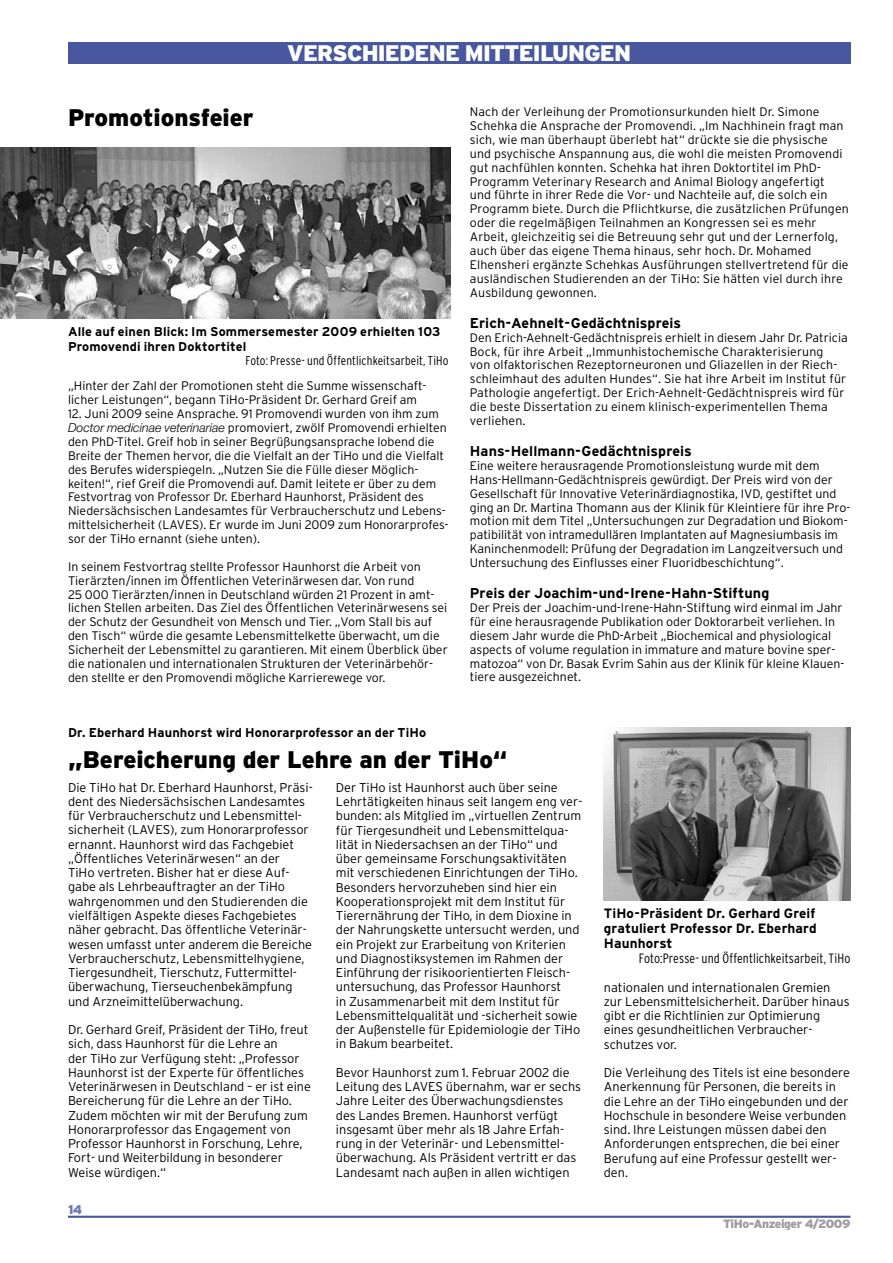
<style>
.page{position:relative;width:893px;height:1263px;background:#fff}
.page>*{position:absolute;margin:0;border:0;box-sizing:border-box;transform-origin:0 0}
.t1{font:900 24px "Interstate";color:#000}
.t2{font:900 22.5px "Interstate";letter-spacing:-.035em;color:#fff}
.t3{font:700 14.25px "Interstate";letter-spacing:.005em;color:#000}
.t4{font:700 13.5px/15px "Interstate";letter-spacing:.005em;color:#000;text-align:justify}
.t5{font:300 condensed 13.5px "Interstate";letter-spacing:.01em;color:#000}
.t6{font:300 12.75px/14.2px "Interstate";color:#000}
.t7{font:700 12.75px/14.4px "Interstate";letter-spacing:.01em;color:#000}
.t8{font:300 condensed 12.75px "Interstate";letter-spacing:.01em;color:#000}
.t9{font:900 12.75px "Interstate";color:#6d79b2}
.t10{font:300 12.3px/13.8px "Interstate";color:#000}
.t11{font:900 12px "Interstate";letter-spacing:-.035em;color:#9c9d9f}
.s1{font-family:"Helvetica Neue";font-style:italic}
</style>
<div class="page">
<hr style="left:68px;top:1216px;width:782px;height:2px;background:#49579f">
<img style="left:604px;top:727px;width:246px;height:174px">
<img style="left:0;top:147px;width:451px;height:172px">
<div style="left:68px;top:43px;width:782px;height:21px;background:#49579f"></div>
<h2 class="t2" style="left:287px;top:40px;width:345px">VERSCHIEDENE MITTEILUNGEN</h2>
<h1 class="t1" style="left:68px;top:103px;width:187px">Promotionsfeier</h1>
<p class="t7" style="left:68px;top:324px;width:374px">Alle auf einen Blick: Im Sommersemester 2009 erhielten 103<br>Promovendi ihren Doktortitel</p>
<p class="t8" style="left:245px;top:353px;width:205px">Foto: Presse- und Öffentlichkeitsarbeit, TiHo</p>
<p class="t10" style="left:68px;top:379px;width:360px">„Hinter der Zahl der Promotionen steht die Summe wissenschaft&shy;licher Leistungen“, begann TiHo-Präsident Dr. Gerhard Greif am</p>
<p class="t10" style="left:68px;top:407px;width:382px">12. Juni 2009 seine Ansprache. 91 Promovendi wurden von ihm zum <span class="s1">Doctor medicinae veterinariae</span> promoviert, zwölf Promovendi erhielten den PhD-Titel. Greif hob in seiner Begrüßungsansprache lobend die Breite der Themen hervor, die die Vielfalt an der TiHo und die Vielfalt des Berufes widerspiegeln. „Nutzen Sie die Fülle dieser Möglich&shy;keiten!“, rief Greif die Promovendi auf. Damit leitete er über zu dem Festvortrag von Professor Dr. Eberhard Haunhorst, Präsident des Niedersächsischen Landesamtes für Verbraucherschutz und Lebens&shy;mittelsicherheit (LAVES). Er wurde im Juni 2009 zum Honorarprofes&shy;sor der TiHo ernannt (siehe unten).</p>
<p class="t10" style="left:68px;top:559px;width:381px">In seinem Festvortrag stellte Professor Haunhorst die Arbeit von Tierärzten/innen im Öffentlichen Veterinärwesen dar. Von rund<br>25 000 Tierärzten/innen in Deutschland würden 21 Prozent in amt&shy;lichen Stellen arbeiten. Das Ziel des Öffentlichen Veterinärwesens sei der Schutz der Gesundheit von Mensch und Tier. „Vom Stall bis auf den Tisch“ würde die gesamte Lebensmittelkette überwacht, um die Sicherheit der Lebensmittel zu garantieren. Mit einem Überblick über die nationalen und internationalen Strukturen der Veterinärbehör&shy;den stellte er den Promovendi mögliche Karrierewege vor.</p>
<p class="t10" style="left:470px;top:105px;width:380px">Nach der Verleihung der Promotionsurkunden hielt Dr. Simone Schehka die Ansprache der Promovendi. „Im Nachhinein fragt man sich, wie man überhaupt überlebt hat“ drückte sie die physische und psychische Anspannung aus, die wohl die meisten Promovendi gut nachfühlen konnten. Schehka hat ihren Doktortitel im PhD-Programm Veterinary Research and Animal Biology angefertigt und führte in ihrer Rede die Vor- und Nachteile auf, die solch ein Programm biete. Durch die Pflichtkurse, die zusätzlichen Prüfungen oder die regelmäßigen Teilnahmen an Kongressen sei es mehr Arbeit, gleichzeitig sei die Betreuung sehr gut und der Lernerfolg, auch über das eigene Thema hinaus, sehr hoch. Dr. Mohamed Elhensheri ergänzte Schehkas Ausführungen stellvertretend für die ausländischen Studierenden an der TiHo: Sie hätten viel durch ihre Ausbildung gewonnen.</p>
<p class="t3" style="left:470px;top:315px;width:213px">Erich-Aehnelt-Gedächtnispreis</p>
<p class="t10" style="left:470px;top:330px;width:379px">Den Erich-Aehnelt-Gedächtnispreis erhielt in diesem Jahr Dr. Patricia Bock, für ihre Arbeit „Immunhistochemische Charakterisierung<br>von olfaktorischen Rezeptorneuronen und Gliazellen in der Riech&shy;schleimhaut des adulten Hundes“. Sie hat ihre Arbeit im Institut für Pathologie angefertigt. Der Erich-Aehnelt-Gedächtnispreis wird für die beste Dissertation zu einem klinisch-experimentellen Thema verliehen.</p>
<p class="t3" style="left:470px;top:443px;width:224px">Hans-Hellmann-Gedächtnispreis</p>
<p class="t10" style="left:470px;top:459px;width:382px">Eine weitere herausragende Promotionsleistung wurde mit dem Hans-Hellmann-Gedächtnispreis gewürdigt. Der Preis wird von der Gesellschaft für Innovative Veterinärdiagnostika, IVD, gestiftet und ging an Dr. Martina Thomann aus der Klinik für Kleintiere für ihre Pro&shy;motion mit dem Titel „Untersuchungen zur Degradation und Biokom&shy;patibilität von intramedullären Implantaten auf Magnesiumbasis im Kaninchenmodell: Prüfung der Degradation im Langzeitversuch und Untersuchung des Einflusses einer Fluoridbeschichtung“.</p>
<p class="t3" style="left:470px;top:585px;width:301px">Preis der Joachim-und-Irene-Hahn-Stiftung</p>
<p class="t10" style="left:470px;top:601px;width:376px">Der Preis der Joachim-und-Irene-Hahn-Stiftung wird einmal im Jahr für eine herausragende Publikation oder Doktorarbeit verliehen. In diesem Jahr wurde die PhD-Arbeit „Biochemical and physiological aspects of volume regulation in immature and mature bovine sper&shy;matozoa“ von Dr. Basak Evrim Sahin aus der Klinik für kleine Klauen&shy;tiere ausgezeichnet.</p>
<p class="t7" style="left:68px;top:726px;width:360px">Dr. Eberhard Haunhorst wird Honorarprofessor an der TiHo</p>
<h1 class="t1" style="left:68px;top:746px;width:441px">„Bereicherung der Lehre an der TiHo“</h1>
<p class="t6" style="left:68px;top:780px;width:246px">Die TiHo hat Dr. Eberhard Haunhorst, Präsi&shy;dent des Niedersächsischen Landesamtes für Verbraucherschutz und Lebensmittel&shy;sicherheit (LAVES), zum Honorarprofessor ernannt. Haunhorst wird das Fachgebiet „Öffentliches Veterinärwesen“ an der<br>TiHo vertreten. Bisher hat er diese Auf&shy;gabe als Lehrbeauftragter an der TiHo wahrgenommen und den Studierenden die vielfältigen Aspekte dieses Fachgebietes näher gebracht. Das öffentliche Veterinär&shy;wesen umfasst unter anderem die Bereiche Verbraucherschutz, Lebensmittelhygiene, Tiergesundheit, Tierschutz, Futtermittel&shy;überwachung, Tierseuchenbekämpfung und Arzneimittelüberwachung.</p>
<p class="t6" style="left:68px;top:1022px;width:245px">Dr. Gerhard Greif, Präsident der TiHo, freut sich, dass Haunhorst für die Lehre an<br>der TiHo zur Verfügung steht: „Professor Haunhorst ist der Experte für öffentliches Veterinärwesen in Deutschland – er ist eine Bereicherung für die Lehre an der TiHo.<br>Zudem möchten wir mit der Berufung zum Honorarprofessor das Engagement von Professor Haunhorst in Forschung, Lehre, Fort- und Weiterbildung in besonderer Weise würdigen.“</p>
<p class="t9" style="left:68px;top:1202px;width:16px">14</p>
<p class="t6" style="left:336px;top:780px;width:248px">Der TiHo ist Haunhorst auch über seine Lehrtätigkeiten hinaus seit langem eng ver&shy;bunden: als Mitglied im „virtuellen Zentrum für Tiergesundheit und Lebensmittelqua&shy;lität in Niedersachsen an der TiHo“ und über gemeinsame Forschungsaktivitäten mit verschiedenen Einrichtungen der TiHo.<br>Besonders hervorzuheben sind hier ein Kooperationsprojekt mit dem Institut für Tierernährung der TiHo, in dem Dioxine in der Nahrungskette untersucht werden, und ein Projekt zur Erarbeitung von Kriterien und Diagnostiksystemen im Rahmen der Einführung der risikoorientierten Fleisch&shy;untersuchung, das Professor Haunhorst<br>in Zusammenarbeit mit dem Institut für Lebensmittelqualität und -sicherheit sowie der Außenstelle für Epidemiologie der TiHo in Bakum bearbeitet.</p>
<p class="t6" style="left:336px;top:1065px;width:247px">Bevor Haunhorst zum 1. Februar 2002 die Leitung des LAVES übernahm, war er sechs Jahre Leiter des Überwachungsdienstes des Landes Bremen. Haunhorst verfügt insgesamt über mehr als 18 Jahre Erfah&shy;rung in der Veterinär- und Lebensmittel&shy;überwachung. Als Präsident vertritt er das Landesamt nach außen in allen wichtigen</p>
<p class="t4" style="left:604px;top:905px;width:214px">TiHo-Präsident Dr. Gerhard Greif gratuliert Professor Dr. Eberhard Haunhorst</p>
<p class="t5" style="left:639px;top:950px;width:213px">Foto:Presse- und Öffentlichkeitsarbeit, TiHo</p>
<p class="t6" style="left:604px;top:980px;width:247px">nationalen und internationalen Gremien zur Lebensmittelsicherheit. Darüber hinaus gibt er die Richtlinien zur Optimierung eines gesundheitlichen Verbraucher&shy;schutzes vor.</p>
<p class="t6" style="left:604px;top:1065px;width:248px">Die Verleihung des Titels ist eine besondere Anerkennung für Personen, die bereits in die Lehre an der TiHo eingebunden und der Hochschule in besondere Weise verbunden sind. Ihre Leistungen müssen dabei den Anforderungen entsprechen, die bei einer Berufung auf eine Professur gestellt wer&shy;den.</p>
<p class="t11" style="left:723px;top:1217px;width:129px">TiHo-Anzeiger 4/2009</p>
</div>
